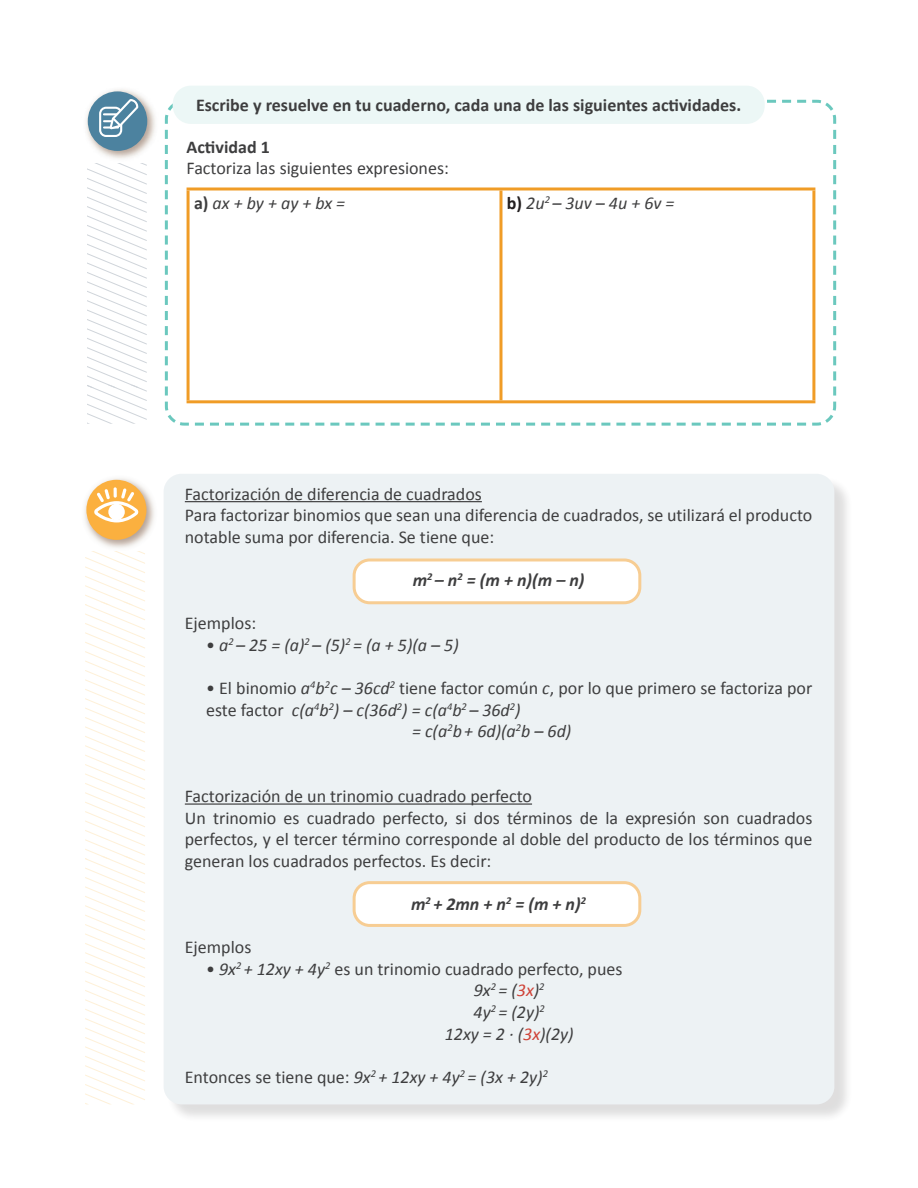
<style>
.page{position:relative;width:918px;height:1188px;background:#fff}
.page>*{position:absolute;margin:0;border:0;box-sizing:border-box;transform-origin:0 0}
.t1{font:18px/21.6px "Calibri";color:#3e3e3f}
.t2{font:italic 18px "Calibri";color:#3e3e3f}
.t3{font:700 18px "Calibri";color:#3e3e3f}
.t4{font:italic 700 18px "Calibri";color:#3e3e3f}
.s1{font-weight:700;font-style:normal}
.s2{font-weight:700;font-style:normal;color:#231f20}
.s3{font-style:normal}
.s4{font-style:italic}
.s5{color:#cf4237}
</style>
<div class="page">
<div style="left:166px;top:476px;width:687px;height:647px;background:#231f20;opacity:.75"></div>
<div style="left:164px;top:474px;width:670px;height:630px;background:#edf2f4;border-radius:18px"></div>
<div style="left:354px;top:560px;width:286px;height:43px;background:#fff;border-radius:16px"></div>
<div style="left:353px;top:558px;width:288px;height:46px;border:3px solid #f7cd93;border-radius:16px"></div>
<div style="left:354px;top:883px;width:286px;height:42px;background:#fff;border-radius:16px"></div>
<div style="left:353px;top:881px;width:288px;height:46px;border:3px solid #f7cd93;border-radius:16px"></div>
<hr style="left:185px;top:501px;width:297px;height:1px;background:#3e3e3f">
<hr style="left:185px;top:803px;width:347px;height:2px;background:#3e3e3f">
<svg style="left:164px;top:99px;width:673px;height:327px"></svg>
<div style="left:173px;top:85px;width:592px;height:39px;background:#f8fcfb;border-radius:18px"></div>
<div style="left:173px;top:86px;width:592px;height:38px;background:#ecf7f6;border-radius:18px"></div>
<img style="left:86px;top:89px;width:69px;height:58px">
<div style="left:88px;top:91px;width:59px;height:60px;background:#4c829f;border-radius:50%"></div>
<svg style="left:87px;top:99px;width:60px;height:325px"></svg>
<hr style="left:187px;top:188px;width:314px;height:2px;background:#f09c26">
<hr style="left:187px;top:190px;width:3px;height:210px;background:#f09c26">
<hr style="left:501px;top:188px;width:314px;height:2px;background:#f09c26">
<hr style="left:499px;top:190px;width:3px;height:210px;background:#f09c26">
<hr style="left:812px;top:190px;width:3px;height:210px;background:#f09c26">
<hr style="left:187px;top:400px;width:314px;height:3px;background:#f09c26">
<hr style="left:501px;top:400px;width:314px;height:3px;background:#f09c26">
<img style="left:84px;top:490px;width:70px;height:47px">
<svg style="left:85px;top:478px;width:60px;height:626px"></svg>
<p class="t3" style="left:196px;top:93px;width:547px">Escribe y resuelve en tu cuaderno, cada una de las siguientes actividades.</p>
<p class="t3" style="left:187px;top:135px;width:85px">Actividad 1</p>
<p class="t1" style="left:187px;top:157px;width:264px">Factoriza las siguientes expresiones:</p>
<p class="t2" style="left:194px;top:190px;width:153px"><span class="s1">a)</span> ax + by + ay + bx =</p>
<p class="t2" style="left:507px;top:190px;width:169px"><span class="s2">b)</span> 2u<sup>2</sup> – 3uv – 4u + 6v =</p>
<p class="t1" style="left:185px;top:483px;width:299px">Factorización de diferencia de cuadrados</p>
<p class="t1" style="left:185px;top:505px;width:629px">Para factorizar binomios que sean una diferencia de cuadrados, se utilizará el producto notable suma por diferencia. Se tiene que:</p>
<p class="t4" style="left:413px;top:569px;width:173px">m<sup>2</sup> – n<sup>2</sup> = (m + n)(m – n)</p>
<p class="t1" style="left:185px;top:613px;width:73px">Ejemplos:</p>
<p class="t2" style="left:206px;top:633px;width:254px"><span class="s3">•</span> a<sup>2</sup> – 25 = (a)<sup>2</sup> – (5)<sup>2</sup> = (a + 5)(a – 5)</p>
<p class="t1" style="left:206px;top:677px;width:608px">• El binomio <span class="s4">a</span><sup>4</sup><span class="s4">b</span><sup>2</sup><span class="s4">c – 36cd</span><sup>2</sup> tiene factor común <span class="s4">c</span>, por lo que primero se factoriza por este factor <span class="s4">c(a</span><sup>4</sup><span class="s4">b</span><sup>2</sup><span class="s4">) – c(36d</span><sup>2</sup><span class="s4">) = c(a</span><sup>4</sup><span class="s4">b</span><sup>2</sup> <span class="s4">– 36d</span><sup>2</sup><span class="s4">)</span></p>
<p class="t2" style="left:412px;top:719px;width:161px">= c(a<sup>2</sup>b + 6d)(a<sup>2</sup>b – 6d)</p>
<p class="t1" style="left:185px;top:785px;width:349px">Factorización de un trinomio cuadrado perfecto</p>
<p class="t1" style="left:185px;top:807px;width:629px;text-align:justify">Un trinomio es cuadrado perfecto, si dos términos de la expresión son cuadrados perfectos, y el tercer término corresponde al doble del producto de los términos que generan los cuadrados perfectos. Es decir:</p>
<p class="t4" style="left:411px;top:893px;width:176px">m<sup>2</sup> + 2mn + n<sup>2</sup> = (m + n)<sup>2</sup></p>
<p class="t1" style="left:185px;top:937px;width:68px">Ejemplos</p>
<p class="t1" style="left:206px;top:958px;width:418px">• <span class="s4">9x</span><sup>2</sup> <span class="s4">+ 12xy + 4y</span><sup>2</sup> es un trinomio cuadrado perfecto, pues</p>
<p class="t2" style="left:474px;top:978px;width:72px">9x<sup>2</sup> = (<span class="s5">3x</span>)<sup>2</sup></p>
<p class="t2" style="left:474px;top:1000px;width:73px">4y<sup>2</sup> = (2y)<sup>2</sup></p>
<p class="t2" style="left:445px;top:1021px;width:130px">12xy = 2 ∙ (<span class="s5">3x</span>)(2y)</p>
<p class="t1" style="left:185px;top:1066px;width:365px">Entonces se tiene que: <span class="s4">9x</span><sup>2</sup> <span class="s4">+ 12xy + 4y</span><sup>2</sup> <span class="s4">= (3x + 2y)</span><sup>2</sup></p>
</div>
